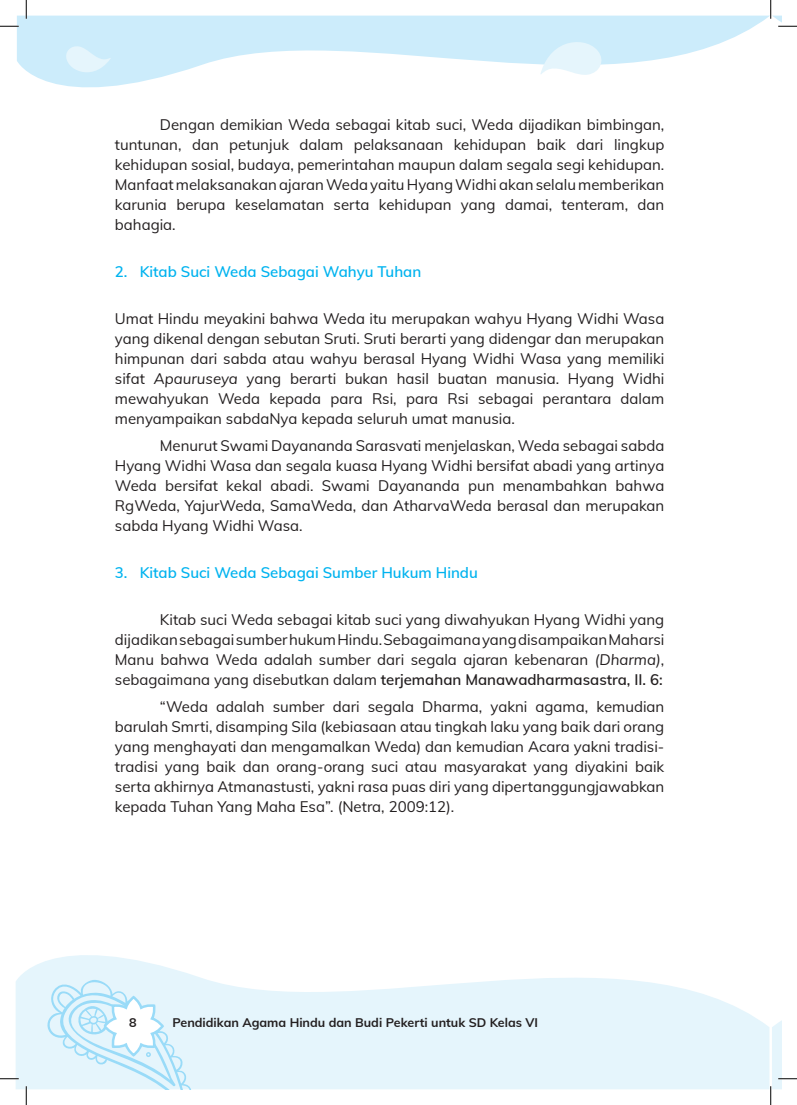
<style>
.page{position:relative;width:797px;height:1105px;background:#fff}
.page>*{position:absolute;margin:0;border:0;box-sizing:border-box;transform-origin:0 0}
.t1{font:15px/20px "Mulish";color:#231f20;text-align:justify}
.t2{font:600 15px "Mulish";color:#00b3ef}
.t3{font:700 12.5px "Mulish";color:#231f20}
.s1{font-style:italic}
.s2{font-weight:600}
</style>
<div class="page">
<svg style="left:16px;top:955px;width:753px;height:134px;fill:#e5f5fc"></svg>
<svg style="left:43px;top:976px;width:152px;height:113px;background:#dbf1fb"></svg>
<svg style="left:17px;top:16px;width:752px;height:72px;fill:#ccecfb"></svg>
<svg style="left:64px;top:45px;width:47px;height:27px"></svg>
<svg style="left:540px;top:40px;width:65px;height:36px;background:#e2f4fc"></svg>
<svg style="left:0;top:25px;width:19px;height:2px"></svg>
<svg style="left:0;top:1078px;width:19px;height:1px"></svg>
<svg style="left:25px;top:0;width:2px;height:19px"></svg>
<svg style="left:25px;top:1086px;width:2px;height:19px"></svg>
<svg style="left:770px;top:0;width:27px;height:27px"></svg>
<svg style="left:770px;top:1020px;width:27px;height:85px"></svg>
<p class="t1" style="left:115px;top:114px;width:551px;text-indent:45px">Dengan demikian Weda sebagai kitab suci, Weda dijadikan bimbingan, tuntunan, dan petunjuk dalam pelaksanaan kehidupan baik dari lingkup kehidupan sosial, budaya, pemerintahan maupun dalam segala segi kehidupan.<br>Manfaat melaksanakan ajaran Weda yaitu Hyang Widhi akan selalu memberikan karunia berupa keselamatan serta kehidupan yang damai, tenteram, dan bahagia.</p>
<p class="t2" style="left:115px;top:261px;width:308px">2. Kitab Suci Weda Sebagai Wahyu Tuhan</p>
<p class="t1" style="left:115px;top:308px;width:551px">Umat Hindu meyakini bahwa Weda itu merupakan wahyu Hyang Widhi Wasa yang dikenal dengan sebutan Sruti. Sruti berarti yang didengar dan merupakan himpunan dari sabda atau wahyu berasal Hyang Widhi Wasa yang memiliki sifat <span class="s1">Apauruseya</span> yang berarti bukan hasil buatan manusia. Hyang Widhi mewahyukan Weda kepada para Rsi, para Rsi sebagai perantara dalam menyampaikan sabdaNya kepada seluruh umat manusia.</p>
<p class="t1" style="left:115px;top:435px;width:551px;text-indent:45px">Menurut Swami Dayananda Sarasvati menjelaskan, Weda sebagai sabda Hyang Widhi Wasa dan segala kuasa Hyang Widhi bersifat abadi yang artinya Weda bersifat kekal abadi. Swami Dayananda pun menambahkan bahwa RgWeda, YajurWeda, SamaWeda, dan AtharvaWeda berasal dan merupakan sabda Hyang Widhi Wasa.</p>
<p class="t2" style="left:115px;top:562px;width:364px">3. Kitab Suci Weda Sebagai Sumber Hukum Hindu</p>
<p class="t1" style="left:115px;top:609px;width:551px;text-indent:45px">Kitab suci Weda sebagai kitab suci yang diwahyukan Hyang Widhi yang dijadikan sebagai sumber hukum Hindu. Sebagaimana yang disampaikan Maharsi Manu bahwa Weda adalah sumber dari segala ajaran kebenaran <span class="s1">(Dharma)</span>, sebagaimana yang disebutkan dalam <span class="s2">terjemahan Manawadharmasastra, II. 6:</span></p>
<p class="t1" style="left:115px;top:696px;width:551px;text-indent:45px">“Weda adalah sumber dari segala Dharma, yakni agama, kemudian barulah Smrti, disamping Sila (kebiasaan atau tingkah laku yang baik dari orang yang menghayati dan mengamalkan Weda) dan kemudian Acara yakni tradisi&shy;tradisi yang baik dan orang-orang suci atau masyarakat yang diyakini baik serta akhirnya Atmanastusti, yakni rasa puas diri yang dipertanggungjawabkan kepada Tuhan Yang Maha Esa”. (Netra, 2009:12).</p>
<p class="t3" style="left:129px;top:1014px;width:9px">8</p>
<p class="t3" style="left:172px;top:1013px;width:367px">Pendidikan Agama Hindu dan Budi Pekerti untuk SD Kelas VI</p>
</div>
